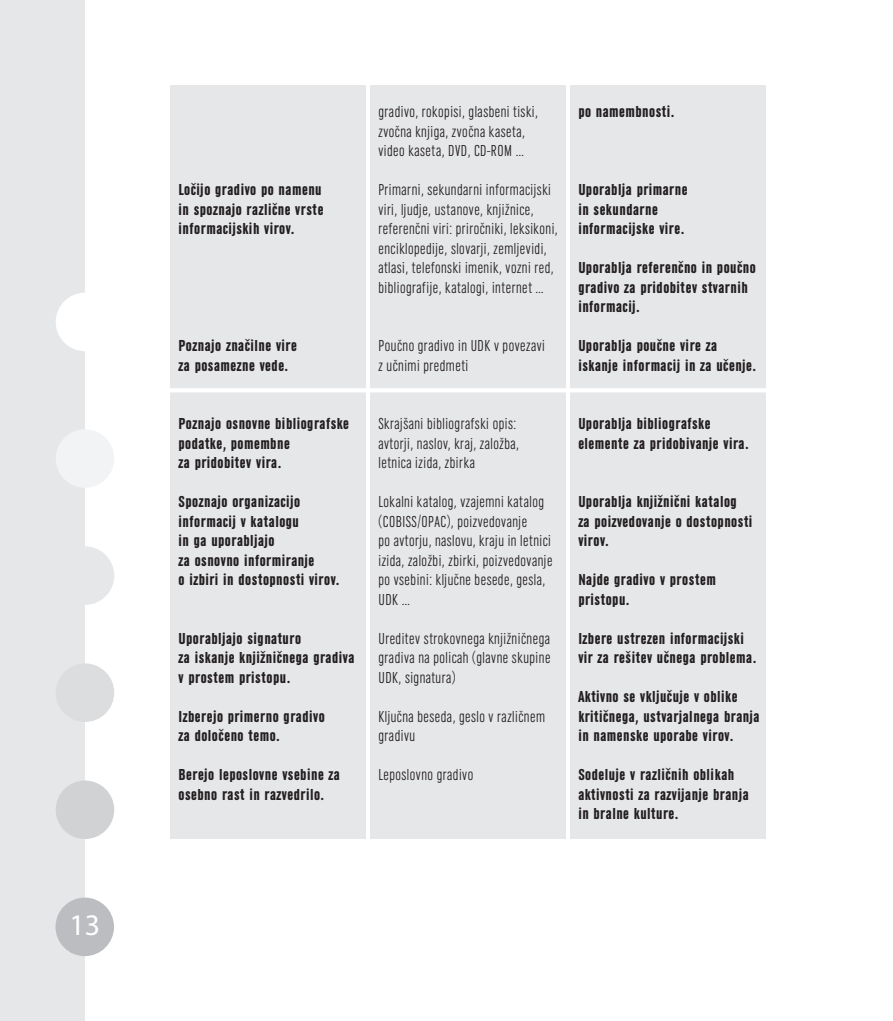
<style>
.page{position:relative;width:893px;height:1021px;background:#fff}
.page>*{position:absolute;margin:0;border:0;box-sizing:border-box;transform-origin:0 0}
.t1{font:30px "Myriad Pro";color:#fff}
.t2{font:700 condensed 16.5px/19.5px "URW Grotesk TEE";letter-spacing:.03em;color:#231f20}
.t3{font:16.5px/19.5px "URW Grotesk TEE Ligh Cond";letter-spacing:.03em;color:#231f20}
</style>
<div class="page">
<div style="left:0;top:0;width:85px;height:1020px;background:#e6e7e9"></div>
<div style="left:55px;top:897px;width:59px;height:59px;background:#bcbdc0;border-radius:50%"></div>
<div style="left:56px;top:780px;width:58px;height:59px;background:#d1d2d4;border-radius:50%"></div>
<div style="left:56px;top:663px;width:58px;height:59px;background:#dcdddf;border-radius:50%"></div>
<div style="left:56px;top:546px;width:58px;height:59px;background:#e6e7e9;border-radius:50%"></div>
<div style="left:56px;top:429px;width:58px;height:59px;background:#f2f3f4;border-radius:50%"></div>
<div style="left:56px;top:293px;width:58px;height:58px;background:#fff;border-radius:50%"></div>
<div style="left:170px;top:85px;width:196px;height:754px;background:#e6e7e9"></div>
<div style="left:370px;top:85px;width:196px;height:754px;background:#e6e7e9"></div>
<div style="left:570px;top:85px;width:195px;height:754px;background:#e6e7e9"></div>
<hr style="left:166px;top:388px;width:604px;height:4px;background:#fff">
<h1 class="t1" style="left:69px;top:906px;width:32px">13</h1>
<p class="t2" style="left:179px;top:180px;width:146px;text-align:justify">Ločijo gradivo po namenu in spoznajo različne vrste informacijskih virov.</p>
<p class="t2" style="left:179px;top:336px;width:120px">Poznajo značilne vire za posamezne vede.</p>
<p class="t3" style="left:378px;top:102px;width:161px">gradivo, rokopisi, glasbeni tiski, zvočna knjiga, zvočna kaseta, video kaseta, DVD, CD-ROM …</p>
<p class="t3" style="left:378px;top:180px;width:181px">Primarni, sekundarni informacijski viri, ljudje, ustanove, knjižnice, referenčni viri: priročniki, leksikoni, enciklopedije, slovarji, zemljevidi, atlasi, telefonski imenik, vozni red, bibliografije, katalogi, internet …</p>
<p class="t3" style="left:378px;top:336px;width:168px">Poučno gradivo in UDK v povezavi z učnimi predmeti</p>
<p class="t2" style="left:578px;top:102px;width:97px">po namembnosti.</p>
<p class="t2" style="left:578px;top:180px;width:111px">Uporablja primarne in sekundarne informacijske vire.</p>
<p class="t2" style="left:578px;top:258px;width:179px">Uporablja referenčno in poučno gradivo za pridobitev stvarnih informacij.</p>
<p class="t2" style="left:578px;top:336px;width:179px">Uporablja poučne vire za iskanje informacij in za učenje.</p>
<p class="t2" style="left:179px;top:414px;width:172px">Poznajo osnovne bibliografske podatke, pomembne<br>za pridobitev vira.</p>
<p class="t2" style="left:179px;top:492px;width:162px">Spoznajo organizacijo informacij v katalogu<br>in ga uporabljajo<br>za osnovno informiranje<br>o izbiri in dostopnosti virov.</p>
<p class="t2" style="left:179px;top:629px;width:177px">Uporabljajo signaturo<br>za iskanje knjižničnega gradiva v prostem pristopu.</p>
<p class="t2" style="left:179px;top:707px;width:148px">Izberejo primerno gradivo za določeno temo.</p>
<p class="t2" style="left:179px;top:765px;width:163px">Berejo leposlovne vsebine za osebno rast in razvedrilo.</p>
<p class="t3" style="left:378px;top:414px;width:142px">Skrajšani bibliografski opis: avtorji, naslov, kraj, založba, letnica izida, zbirka</p>
<p class="t3" style="left:378px;top:492px;width:175px">Lokalni katalog, vzajemni katalog (COBISS/OPAC), poizvedovanje<br>po avtorju, naslovu, kraju in letnici izida, založbi, zbirki, poizvedovanje po vsebini: ključne besede, gesla,<br>UDK …</p>
<p class="t3" style="left:378px;top:629px;width:174px;text-align:justify">Ureditev strokovnega knjižničnega gradiva na policah (glavne skupine UDK, signatura)</p>
<p class="t3" style="left:378px;top:707px;width:168px">Ključna beseda, geslo v različnem gradivu</p>
<p class="t3" style="left:378px;top:765px;width:96px">Leposlovno gradivo</p>
<p class="t2" style="left:578px;top:414px;width:172px">Uporablja bibliografske elemente za pridobivanje vira.</p>
<p class="t2" style="left:578px;top:492px;width:176px">Uporablja knjižnični katalog<br>za poizvedovanje o dostopnosti virov.</p>
<p class="t2" style="left:578px;top:570px;width:139px">Najde gradivo v prostem pristopu.</p>
<p class="t2" style="left:578px;top:629px;width:179px">Izbere ustrezen informacijski vir za rešitev učnega problema.</p>
<p class="t2" style="left:578px;top:687px;width:183px">Aktivno se vključuje v oblike kritičnega, ustvarjalnega branja in namenske uporabe virov.</p>
<p class="t2" style="left:578px;top:765px;width:172px">Sodeluje v različnih oblikah aktivnosti za razvijanje branja in bralne kulture.</p>
</div>
